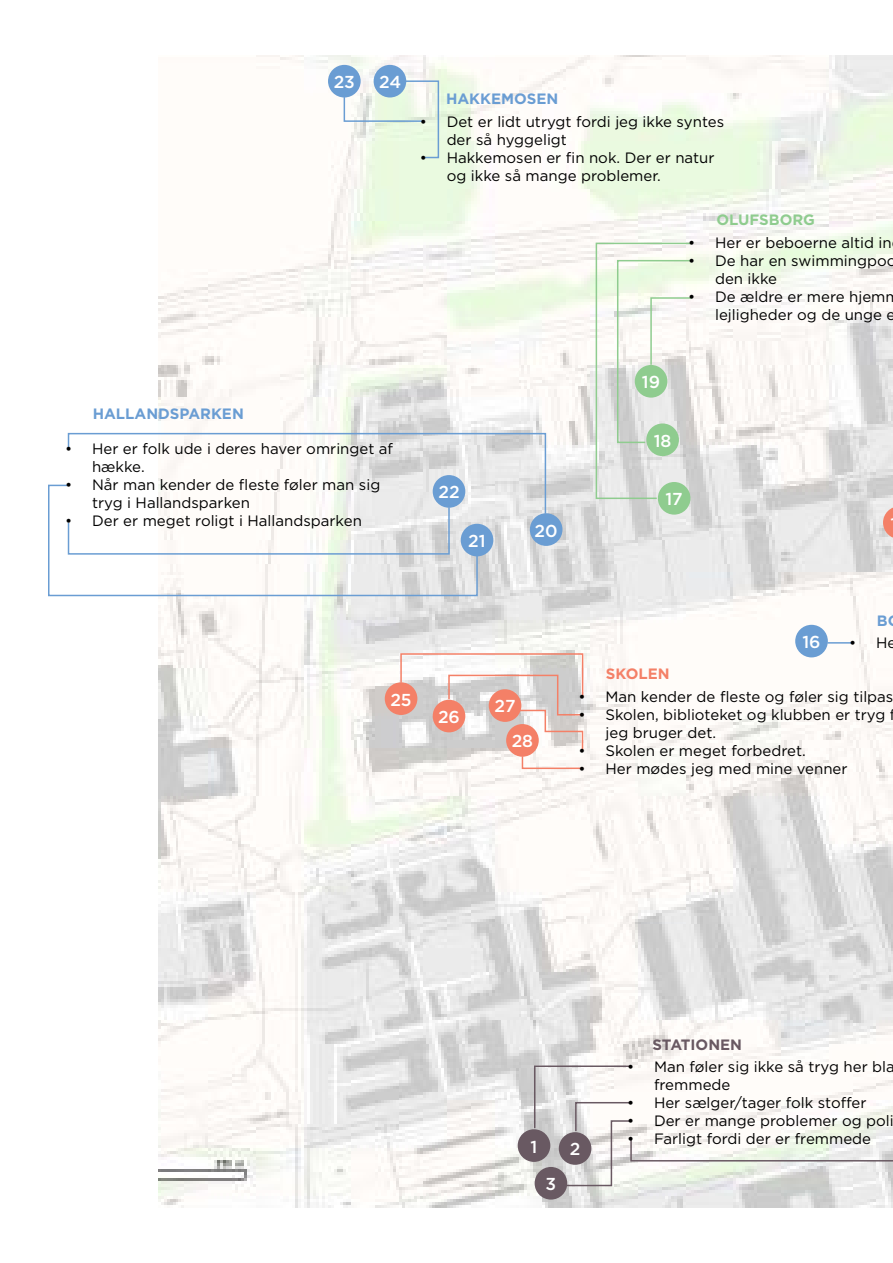
<style>
.page{position:relative;width:893px;height:1263px;background:#fff}
.page>*{position:absolute;margin:0;border:0;box-sizing:border-box;transform-origin:0 0}
.t1{font:500 17.25px/34.8px "Gotham";color:#fff}
.t2{font:15px/18px "Gotham";color:#000}
.t3{font:700 15px "Gotham";color:#6a9dd3}
.t4{font:700 15px "Gotham";color:#695962}
.t5{font:700 15px "Gotham";color:#8fcc8f}
.t6{font:700 15px "Gotham";color:#f48067}
</style>
<div class="page">
<img style="left:159px;top:55px;width:734px;height:1153px">
<div style="left:328px;top:65px;width:33px;height:32px;background:#6a9dd3;border-radius:50%"></div>
<div style="left:461px;top:524px;width:32px;height:32px;background:#6a9dd3;border-radius:50%"></div>
<div style="left:530px;top:513px;width:32px;height:33px;background:#6a9dd3;border-radius:50%"></div>
<div style="left:658px;top:482px;width:32px;height:33px;background:#8fcc8f;border-radius:50%"></div>
<div style="left:795px;top:625px;width:33px;height:32px;background:#6a9dd3;border-radius:50%"></div>
<div style="left:518px;top:1129px;width:32px;height:33px;background:#695962;border-radius:50%"></div>
<div style="left:535px;top:1167px;width:32px;height:32px;background:#695962;border-radius:50%"></div>
<div style="left:385px;top:682px;width:32px;height:33px;background:#f48067;border-radius:50%"></div>
<div style="left:374px;top:65px;width:32px;height:32px;background:#6a9dd3;border-radius:50%"></div>
<svg style="left:48px;top:484px;width:430px;height:113px"></svg>
<svg style="left:67px;top:432px;width:480px;height:123px"></svg>
<svg style="left:400px;top:652px;width:185px;height:118px"></svg>
<svg style="left:533px;top:1058px;width:360px;height:129px"></svg>
<hr style="left:827px;top:642px;width:25px;height:2px;background:#6a9dd3">
<svg style="left:343px;top:80px;width:97px;height:79px"></svg>
<svg style="left:595px;top:242px;width:98px;height:258px"></svg>
<svg style="left:883px;top:506px;width:10px;height:33px"></svg>
<p class="t1" style="left:334px;top:64px;width:23px">23</p>
<p class="t1" style="left:379px;top:64px;width:24px">24</p>
<p class="t3" style="left:446px;top:89px;width:114px">HAKKEMOSEN</p>
<p class="t2" style="left:447px;top:112px;width:279px;text-indent:-27px">• Det er lidt utrygt fordi jeg ikke syntes der så hyggeligt</p>
<p class="t2" style="left:447px;top:148px;width:269px;text-indent:-27px">• Hakkemosen er fin nok. Der er natur og ikke så mange problemer.</p>
<p class="t5" style="left:716px;top:210px;width:100px">OLUFSBORG</p>
<p class="t2" style="left:688px;top:234px;width:205px">• Her er beboerne altid in</p>
<p class="t2" style="left:715px;top:252px;width:183px;text-indent:-27px">• De har en swimmingpoo den ikke</p>
<p class="t2" style="left:688px;top:288px;width:213px;text-align:right">• De ældre er mere hjemm lejligheder og de unge e</p>
<p class="t3" style="left:93px;top:404px;width:153px">HALLANDSPARKEN</p>
<p class="t2" style="left:92px;top:440px;width:303px;text-indent:-27px">• Her er folk ude i deres haver omringet af hække.</p>
<p class="t2" style="left:92px;top:476px;width:290px;text-indent:-27px">• Når man kender de fleste føler man sig tryg i Hallandsparken</p>
<p class="t2" style="left:65px;top:512px;width:298px">• Der er meget roligt i Hallandsparken</p>
<p class="t1" style="left:438px;top:475px;width:23px">22</p>
<p class="t1" style="left:468px;top:523px;width:19px">21</p>
<p class="t1" style="left:535px;top:513px;width:25px">20</p>
<p class="t1" style="left:642px;top:364px;width:20px">19</p>
<p class="t1" style="left:654px;top:423px;width:19px">18</p>
<p class="t1" style="left:665px;top:481px;width:19px">17</p>
<p class="t1" style="left:390px;top:682px;width:23px">25</p>
<p class="t1" style="left:438px;top:699px;width:23px">26</p>
<p class="t1" style="left:512px;top:689px;width:23px;text-indent:-17px">27<br>28</p>
<p class="t6" style="left:606px;top:664px;width:65px">SKOLEN</p>
<p class="t1" style="left:802px;top:624px;width:20px">16</p>
<p class="t3" style="left:877px;top:611px;width:12px">B</p>
<p class="t2" style="left:849px;top:633px;width:49px">• He</p>
<p class="t2" style="left:578px;top:687px;width:316px">• Man kender de fleste og føler sig tilpas</p>
<p class="t2" style="left:605px;top:705px;width:291px;text-indent:-27px">• Skolen, biblioteket og klubben er tryg f jeg bruger det.</p>
<p class="t2" style="left:578px;top:741px;width:229px">• Skolen er meget forbedret.</p>
<p class="t2" style="left:578px;top:759px;width:271px">• Her mødes jeg med mine venner</p>
<p class="t1" style="left:531px;top:1129px;width:8px">1</p>
<p class="t1" style="left:570px;top:1132px;width:12px">2</p>
<p class="t1" style="left:546px;top:1166px;width:12px">3</p>
<p class="t4" style="left:653px;top:1035px;width:91px">STATIONEN</p>
<p class="t2" style="left:654px;top:1057px;width:242px;text-indent:-27px">• Man føler sig ikke så tryg her bla fremmede</p>
<p class="t2" style="left:627px;top:1093px;width:241px">• Her sælger/tager folk stoffer</p>
<p class="t2" style="left:627px;top:1111px;width:268px">• Der er mange problemer og poli</p>
<p class="t2" style="left:627px;top:1129px;width:246px">• Farligt fordi der er fremmede</p>
</div>
